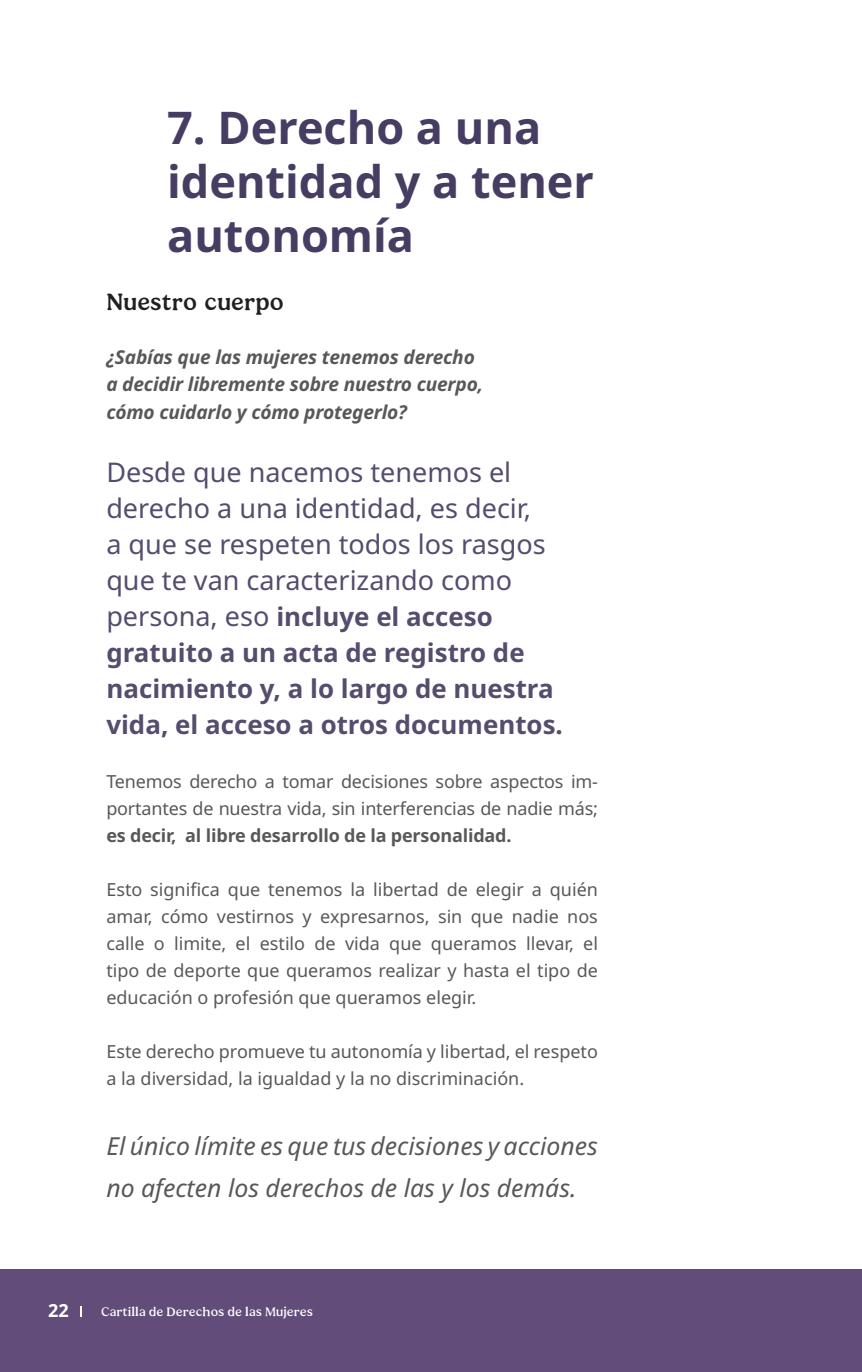
<style>
.page{position:relative;width:862px;height:1372px;background:#fff}
.page>*{position:absolute;margin:0;border:0;box-sizing:border-box;transform-origin:0 0}
.t1{font:700 45px/54px "Noto Sans";color:#473d63}
.t2{font:27px/36px "Noto Sans";color:#554c6e}
.t3{font:700 25.88px/36px "Noto Sans";color:#554c6e}
.t4{font:italic 24.75px/42.8px "Noto Sans";color:#57585a}
.t5{font:24.75px "Patria";color:#231f20}
.t6{font:italic 700 19.12px/27px "Noto Sans";letter-spacing:-.01em;color:#57585a}
.t7{font:18px/27px "Noto Sans";color:#57585a}
.t8{font:700 18px "Noto Sans";letter-spacing:-.01em;color:#57585a}
.t9{font:700 18px "Noto Sans";color:#fff}
.t10{font:300 13.5px "Patria";color:#fff}
.s1{font-weight:400;font-size:27px}
</style>
<div class="page">
<div style="left:0;top:1269px;width:861px;height:102px;background:#624c79"></div>
<h1 class="t1" style="left:167px;top:102px;width:428px">7. Derecho a una identidad y a tener autonomía</h1>
<h3 class="t5" style="left:106px;top:287px;width:179px">Nuestro cuerpo</h3>
<p class="t6" style="left:106px;top:344px;width:378px">¿Sabías que las mujeres tenemos derecho a decidir libremente sobre nuestro cuerpo, cómo cuidarlo y cómo protegerlo?</p>
<h2 class="t2" style="left:106px;top:454px;width:440px">Desde que nacemos tenemos el derecho a una identidad, es decir, a que se respeten todos los rasgos que te van caracterizando como</h2>
<h3 class="t3" style="left:106px;top:599px;width:458px"><span class="s1">persona, eso</span> incluye el acceso gratuito a un acta de registro de nacimiento y, a lo largo de nuestra vida, el acceso a otros documentos.</h3>
<p class="t7" style="left:106px;top:768px;width:493px">Tenemos derecho a tomar decisiones sobre aspectos im&shy;portantes de nuestra vida, sin interferencias de nadie más;</p>
<p class="t8" style="left:106px;top:822px;width:406px">es decir, al libre desarrollo de la personalidad.</p>
<p class="t7" style="left:106px;top:876px;width:493px;text-align:justify">Esto significa que tenemos la libertad de elegir a quién amar, cómo vestirnos y expresarnos, sin que nadie nos calle o limite, el estilo de vida que queramos llevar, el tipo de deporte que queramos realizar y hasta el tipo de educación o profesión que queramos elegir.</p>
<p class="t7" style="left:106px;top:1038px;width:493px">Este derecho promueve tu autonomía y libertad, el respeto a la diversidad, la igualdad y la no discriminación.</p>
<h3 class="t4" style="left:106px;top:1124px;width:493px">El único límite es que tus decisiones y acciones no afecten los derechos de las y los demás.</h3>
<p class="t9" style="left:48px;top:1297px;width:22px">22</p>
<p class="t10" style="left:101px;top:1303px;width:213px">Cartilla de Derechos de las Mujeres</p>
</div>
